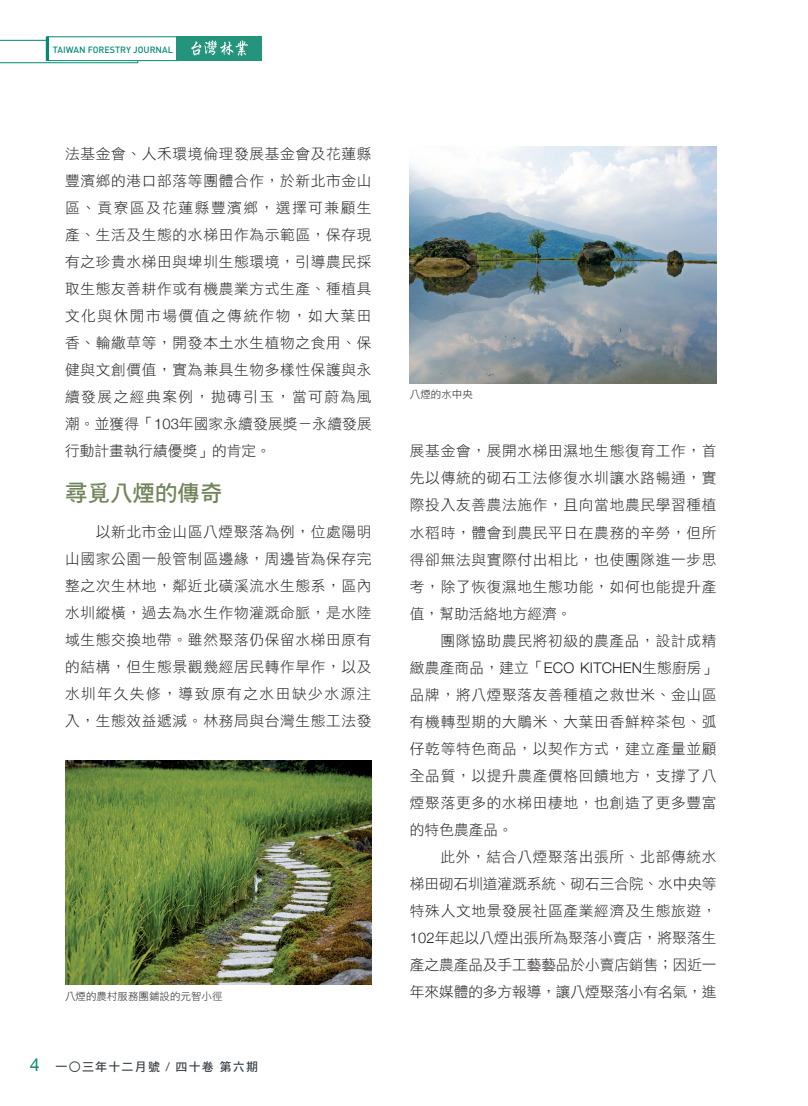
<style>
.page{position:relative;width:808px;height:1106px;background:#fff}
.page>*{position:absolute;margin:0;border:0;box-sizing:border-box;transform-origin:0 0}
.中標{font:22.5px "DF Hei Std W7";color:#71845a}
.內文{font:14.7px/27px "DF Hei Std W3";letter-spacing:.045em;color:#231f20;text-align:justify}
.內文-2{font:14.7px "DF Hei Std W3";letter-spacing:-.005em;color:#231f20}
.t1{font:12px "DF Hei Std W7";letter-spacing:.1em;color:#353b40}
.圖說{font:10.5px "DF Hei Std W3";color:#231f20}
.t2{font:500 9px "DIN";color:#048a73}
.s1{font-family:"Helvetica Neue";font-weight:300}
.s2{font-family:"Helvetica Neue";font-size:18px;color:#048a73}
.s3{font-family:"Helvetica Neue"}
</style>
<div class="page">
<svg style="left:0;top:40px;width:138px;height:23px"></svg>
<div style="left:47px;top:36px;width:132px;height:25px;background:#fff;border:1px solid #048a73"></div>
<hr style="left:46px;top:36px;width:3px;height:25px;background:#048a73">
<div style="left:176px;top:36px;width:86px;height:25px;background:#24947d"></div>
<img style="left:191px;top:41px;width:57px;height:15px">
<img style="left:65px;top:760px;width:307px;height:224px">
<img style="left:410px;top:147px;width:306px;height:236px">
<p class="t2" style="left:53px;top:44px;width:121px">TAIWAN FORESTRY JOURNAL</p>
<p class="內文" style="left:65px;top:140px;width:308px">法基金會、人禾環境倫理發展基金會及花蓮縣豐濱鄉的港口部落等團體合作，於新北市金山區、貢寮區及花蓮縣豐濱鄉，選擇可兼顧生產、生活及生態的水梯田作為示範區，保存現有之珍貴水梯田與埤圳生態環境，引導農民採取生態友善耕作或有機農業方式生產、種植具文化與休閒市場價值之傳統作物，如大葉田香、輪繖草等，開發本土水生植物之食用、保健與文創價值，實為兼具生物多樣性保護與永續發展之經典案例，拋磚引玉，當可蔚為風潮。並獲得「<span class="s1">103</span>年國家永續發展獎－永續發展行動計畫執行績優獎」的肯定。</p>
<p class="中標" style="left:65px;top:480px;width:159px">尋覓八煙的傳奇</p>
<p class="內文" style="left:65px;top:518px;width:308px;text-indent:31px">以新北市金山區八煙聚落為例，位處陽明山國家公園一般管制區邊緣，周邊皆為保存完整之次生林地，鄰近北磺溪流水生態系，區內水圳縱橫，過去為水生作物灌溉命脈，是水陸域生態交換地帶。雖然聚落仍保留水梯田原有的結構，但生態景觀幾經居民轉作旱作，以及水圳年久失修，導致原有之水田缺少水源注入，生態效益遞減。林務局與台灣生態工法發</p>
<p class="圖說" style="left:410px;top:389px;width:64px">八煙的水中央</p>
<p class="內文" style="left:410px;top:437px;width:308px">展基金會，展開水梯田濕地生態復育工作，首先以傳統的砌石工法修復水圳讓水路暢通，實際投入友善農法施作，且向當地農民學習種植水稻時，體會到農民平日在農務的辛勞，但所得卻無法與實際付出相比，也使團隊進一步思考，除了恢復濕地生態功能，如何也能提升產值，幫助活絡地方經濟。</p>
<p class="內文" style="left:410px;top:626px;width:308px;text-indent:31px">團隊協助農民將初級的農產品，設計成精緻農產商品，建立「<span class="s1">ECO KITCHEN</span>生態廚房」品牌，將八煙聚落友善種植之救世米、金山區有機轉型期的大鵰米、大葉田香鮮粹茶包、弧仔乾等特色商品，以契作方式，建立產量並顧全品質，以提升農產價格回饋地方，支撐了八煙聚落更多的水梯田棲地，也創造了更多豐富的特色農產品。</p>
<p class="內文" style="left:410px;top:842px;width:308px;text-indent:31px">此外，結合八煙聚落出張所、北部傳統水梯田砌石圳道灌溉系統、砌石三合院、水中央等特殊人文地景發展社區產業經濟及生態旅遊，<span class="s1">102</span>年起以八煙出張所為聚落小賣店，將聚落生產之農產品及手工藝藝品於小賣店銷售；因近一</p>
<p class="圖說" style="left:65px;top:990px;width:159px">八煙的農村服務團鋪設的元智小徑</p>
<p class="內文-2" style="left:410px;top:983px;width:308px">年來媒體的多方報導，讓八煙聚落小有名氣，進</p>
<p class="t1" style="left:30px;top:1059px;width:230px"><span class="s2">4</span> 一○三年十二月號 <span class="s3">/</span> 四十卷第六期</p>
</div>
